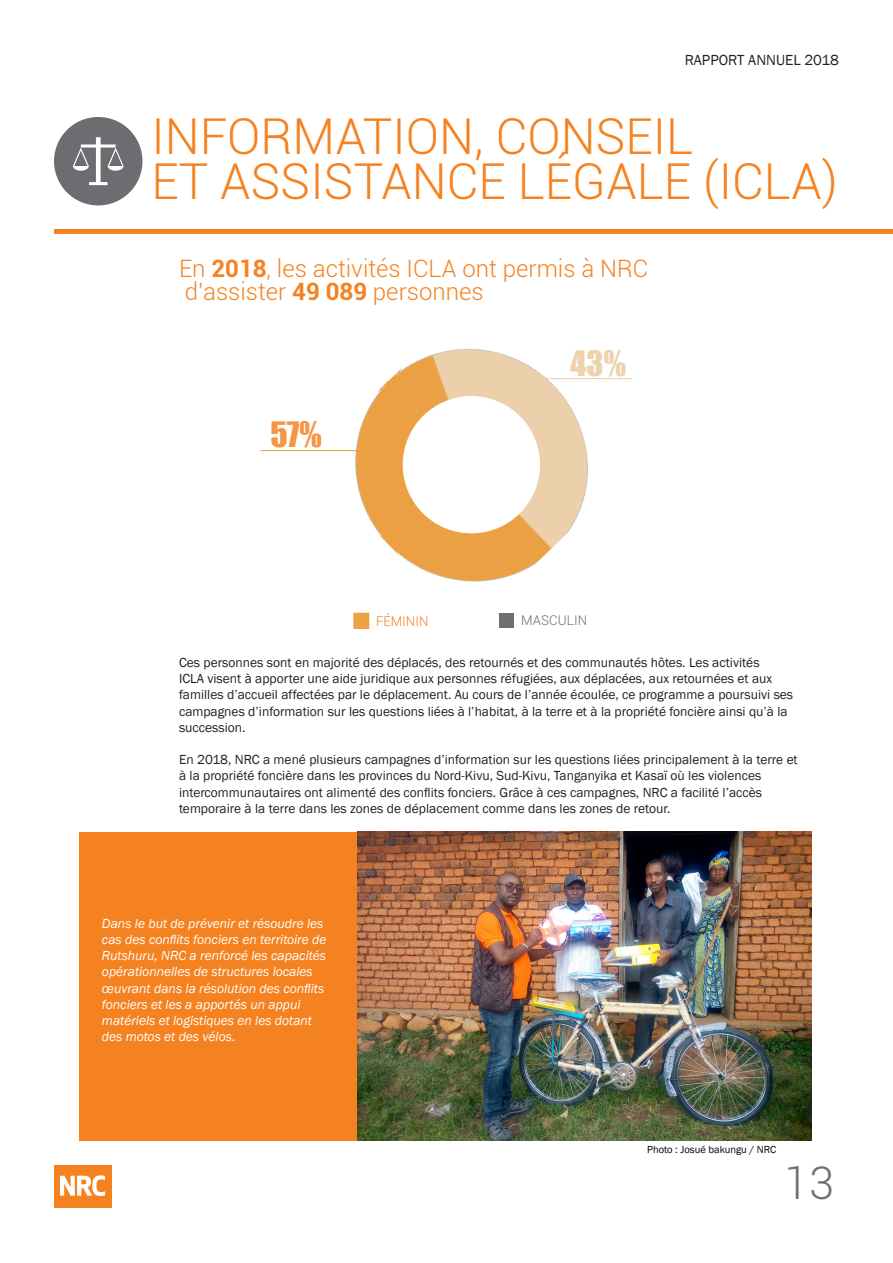
<style>
.page{position:relative;width:893px;height:1263px;background:#fff}
.page>*{position:absolute;margin:0;border:0;box-sizing:border-box;transform-origin:0 0}
.t1{font:300 49.5px "Roboto";color:#f58220}
.t2{font:300 45px "Roboto";color:#6d6f71}
.t3{font:32.1px "Impact";color:#eed1ad}
.t4{font:32.1px "Impact";color:#f69543}
.t5{font:300 24px "Roboto";color:#f58220}
.t6{font:15px "Franklin Gothic";color:#231f20}
.t7{font:13.5px/16.2px "Franklin Gothic";color:#231f20}
.t8{font:italic 13.5px/16.2px "Franklin Gothic";color:#fff}
.t9{font:300 13.35px "Roboto";color:#6d6f71}
.t10{font:300 13.35px "Roboto";color:#f47f27}
.t11{font:10.5px "Franklin Gothic";color:#000}
.s1{font-weight:700}
.s2{font-style:normal}
</style>
<div class="page">
<img style="left:306px;top:348px;width:327px;height:280px">
<img style="left:357px;top:832px;width:455px;height:308px">
<hr style="left:54px;top:229px;width:839px;height:4px;background:#f58220">
<div style="left:54px;top:1165px;width:57px;height:43px;background:#f58220"></div>
<svg style="left:60px;top:1175px;width:45px;height:21px"></svg>
<div style="left:80px;top:832px;width:277px;height:308px;background:#f58220"></div>
<div style="left:403px;top:396px;width:137px;height:137px;background:#fff;border-radius:50%"></div>
<hr style="left:261px;top:450px;width:129px;height:1px;background:#eea245">
<hr style="left:503px;top:378px;width:129px;height:1px;background:#eed1ad">
<div style="left:499px;top:613px;width:15px;height:15px;background:#6d6f71"></div>
<div style="left:353px;top:613px;width:16px;height:16px;background:#eea245;border:2px solid #eea245"></div>
<div style="left:54px;top:117px;width:88px;height:88px;background:#6c6d70;border-radius:50%"></div>
<svg style="left:73px;top:137px;width:51px;height:48px"></svg>
<p class="t6" style="left:685px;top:50px;width:156px">RAPPORT ANNUEL 2018</p>
<p class="t1" style="left:151px;top:102px;width:544px">INFORMATION, CONSEIL</p>
<p class="t1" style="left:151px;top:147px;width:688px">ET ASSISTANCE LÉGALE (ICLA)</p>
<p class="t5" style="left:179px;top:252px;width:471px">En <span class="s1">2018</span>, les activités ICLA ont permis à NRC</p>
<p class="t5" style="left:185px;top:275px;width:300px">d’assister <span class="s1">49 089</span> personnes</p>
<p class="t4" style="left:270px;top:409px;width:53px">57%</p>
<p class="t3" style="left:571px;top:338px;width:57px">43%</p>
<p class="t10" style="left:376px;top:612px;width:54px">FÉMININ</p>
<p class="t9" style="left:521px;top:611px;width:67px">MASCULIN</p>
<p class="t7" style="left:179px;top:655px;width:616px">Ces personnes sont en majorité des déplacés, des retournés et des communautés hôtes. Les activités<br>ICLA visent à apporter une aide juridique aux personnes réfugiées, aux déplacées, aux retournées et aux familles d’accueil affectées par le déplacement. Au cours de l’année écoulée, ce programme a poursuivi ses campagnes d’information sur les questions liées à l’habitat, à la terre et à la propriété foncière ainsi qu’à la succession.</p>
<p class="t7" style="left:179px;top:752px;width:620px">En 2018, NRC a mené plusieurs campagnes d’information sur les questions liées principalement à la terre et à la propriété foncière dans les provinces du Nord-Kivu, Sud-Kivu, Tanganyika et Kasaï où les violences</p>
<p class="t7" style="left:179px;top:784px;width:585px">intercommunautaires ont alimenté des conflits fonciers. Grâce à ces campagnes, NRC a facilité l’accès</p>
<p class="t7" style="left:179px;top:800px;width:493px">temporaire à la terre dans les zones de déplacement comme dans les zones de retour.</p>
<p class="t8" style="left:102px;top:915px;width:226px">Dans le but de prévenir et résoudre les cas des conflits fonciers en territoire de Rutshuru, NRC a renforcé les capacités opérationnelles de structures locales œuvrant dans la résolution des conflits fonciers et les a apportés un appui matériels et logistiques en les dotant des motos et des vélos<span class="s2">.</span></p>
<p class="t11" style="left:647px;top:1143px;width:131px">Photo : Josué bakungu / NRC</p>
<p class="t2" style="left:784px;top:1152px;width:51px">13</p>
</div>
